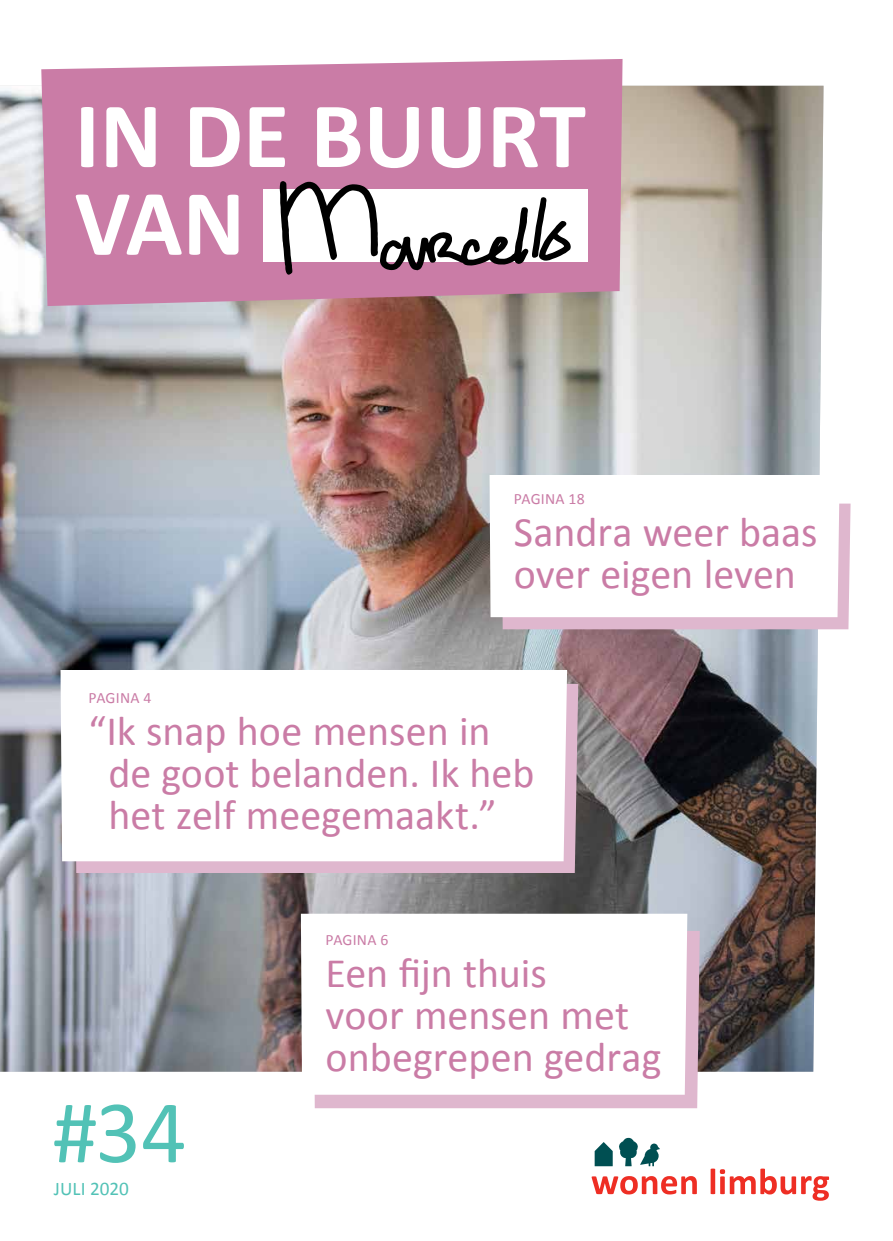
<style>
.page{position:relative;width:893px;height:1241px;background:#fff}
.page>*{position:absolute;margin:0;border:0;box-sizing:border-box;transform-origin:0 0}
.t1{font:700 94.5px/87.5px "Calibri";color:#fff}
.t2{font:89.95px "Calibri";color:#52c2b6}
.t3{font:42px/42px "Calibri";color:#ca7ca6}
.t4{font:19.25px "Calibri";letter-spacing:-.005em;color:#52c2b6}
.t5{font:15.75px "Calibri";letter-spacing:.015em;color:#ca7ca6}
</style>
<div class="page">
<img style="left:0;top:86px;width:823px;height:985px">
<div style="left:41px;top:59px;width:582px;height:247px;background:#ca7ca6"></div>
<div style="left:264px;top:190px;width:324px;height:72px;background:#fff"></div>
<svg style="left:595px;top:1142px;width:18px;height:23px"></svg>
<svg style="left:619px;top:1137px;width:41px;height:28px"></svg>
<svg style="left:592px;top:1176px;width:105px;height:18px"></svg>
<svg style="left:711px;top:1168px;width:118px;height:32px"></svg>
<svg style="left:314px;top:930px;width:386px;height:177px;background:#ddb8cd"></svg>
<svg style="left:301px;top:913px;width:386px;height:181px"></svg>
<svg style="left:502px;top:503px;width:349px;height:126px;background:#e0bad0"></svg>
<svg style="left:490px;top:475px;width:350px;height:142px"></svg>
<svg style="left:75px;top:683px;width:503px;height:189px;background:#dab4ca"></svg>
<svg style="left:61px;top:670px;width:506px;height:191px"></svg>
<svg style="left:278px;top:153px;width:294px;height:227px"></svg>
<h1 class="t1" style="left:75px;top:87px;width:513px">IN DE BUURT<br>VAN</h1>
<p class="t5" style="left:514px;top:489px;width:73px">PAGINA 18</p>
<p class="t3" style="left:514px;top:509px;width:305px">Sandra weer baas over eigen leven</p>
<p class="t5" style="left:89px;top:687px;width:64px">PAGINA 4</p>
<p class="t3" style="left:108px;top:708px;width:427px;text-indent:-20px">“Ik snap hoe mensen in de goot belanden. Ik heb het zelf meegemaakt.”</p>
<h2 class="t2" style="left:53px;top:1076px;width:135px">#34</h2>
<p class="t4" style="left:54px;top:1176px;width:76px">JULI 2020</p>
<p class="t5" style="left:326px;top:929px;width:64px">PAGINA 6</p>
<p class="t3" style="left:326px;top:949px;width:337px">Een fijn thuis<br>voor mensen met onbegrepen gedrag</p>
</div>
